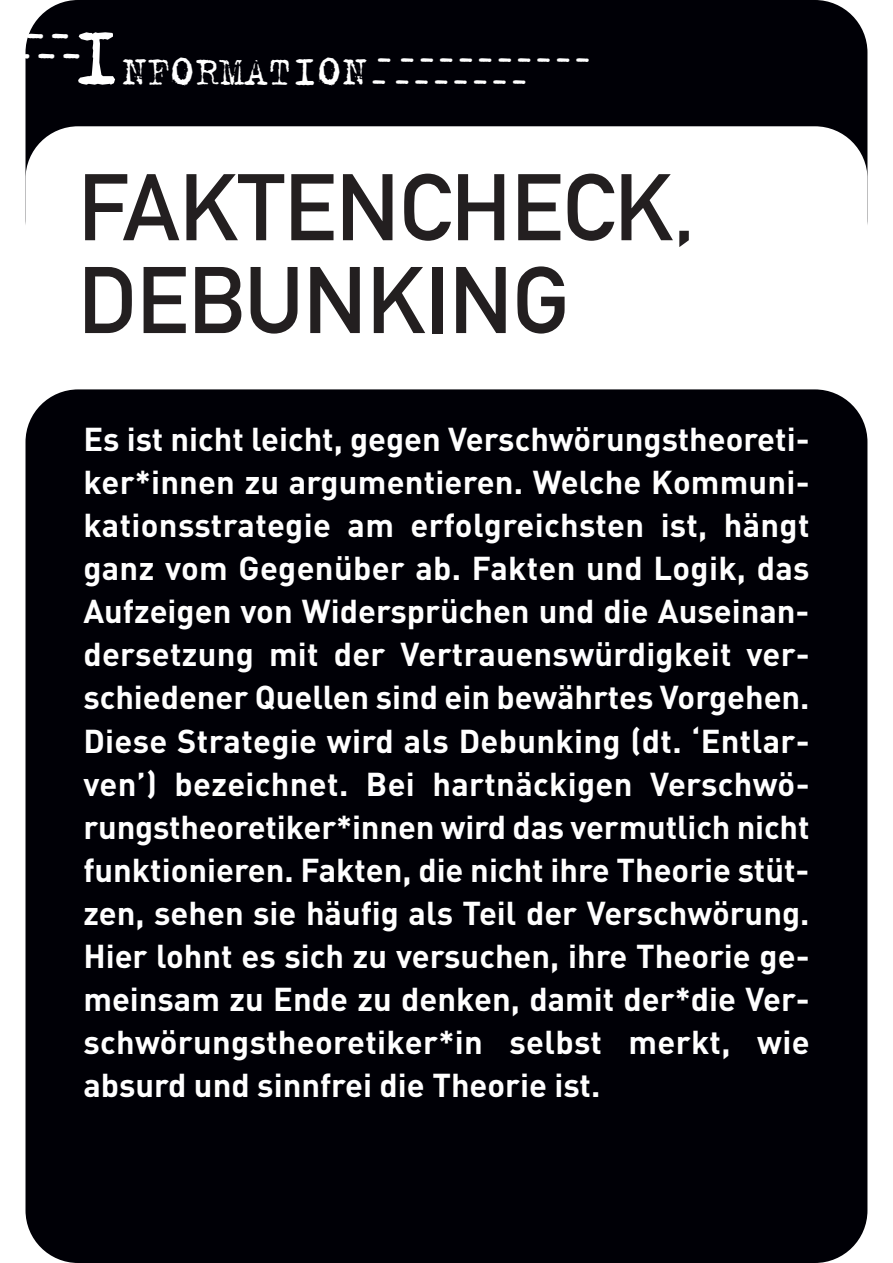
<style>
.page{position:relative;width:893px;height:1263px;background:#fff}
.page>*{position:absolute;margin:0;border:0;box-sizing:border-box;transform-origin:0 0}
.t1{font:700 92.85px/92.8px "DIN Alternate";color:#231f20}
.t2{font:44.55px "Trixie Text";color:#fff}
.t3{font:33.45px "Trixie Text";color:#fff}
.t4{font:700 32.7px/43px "FFDIN";color:#fff;text-align:justify}
.t5{font:25.95px "Trixie Text";color:#fff}
.s1{font-size:89.1px}
</style>
<div class="page">
<div style="left:26px;top:0;width:841px;height:271px;background:#000006;border-radius:53px"></div>
<div style="left:26px;top:126px;width:841px;height:235px;background:#fff;border-radius:53px"></div>
<div style="left:26px;top:389px;width:841px;height:874px;background:#000006;border-radius:53px"></div>
<p class="t3" style="left:25px;top:14px;width:45px">--</p>
<h2 class="t2" style="left:72px;top:42px;width:455px"><span class="s1">I</span>NFORMATION <sub>-</sub> <sub>-</sub> <sub>-</sub> <sub>-</sub> <sub>-</sub> <sub>-</sub> <sub>-</sub> <sub>-</sub></h2>
<p class="t3" style="left:11px;top:34px;width:70px">---</p>
<p class="t5" style="left:376px;top:43px;width:214px">- ----------</p>
<h1 class="t1" style="left:78px;top:162px;width:619px">FAKTENCHECK,<br>DEBUNKING</h1>
<p class="t4" style="left:83px;top:421px;width:728px">Es ist nicht leicht, gegen Verschwörungstheoreti&shy;ker*innen zu argumentieren. Welche Kommuni&shy;kationsstrategie am erfolgreichsten ist, hängt ganz vom Gegenüber ab. Fakten und Logik, das Aufzeigen von Widersprüchen und die Auseinan&shy;dersetzung mit der Vertrauenswürdigkeit ver&shy;schiedener Quellen sind ein bewährtes Vorgehen.<br>Diese Strategie wird als Debunking (dt. ‘Entlar&shy;ven’) bezeichnet. Bei hartnäckigen Verschwö&shy;rungstheoretiker*innen wird das vermutlich nicht funktionieren. Fakten, die nicht ihre Theorie stüt&shy;zen, sehen sie häufig als Teil der Verschwörung.<br>Hier lohnt es sich zu versuchen, ihre Theorie ge&shy;meinsam zu Ende zu denken, damit der*die Ver&shy;schwörungstheoretiker*in selbst merkt, wie absurd und sinnfrei die Theorie ist.</p>
</div>
